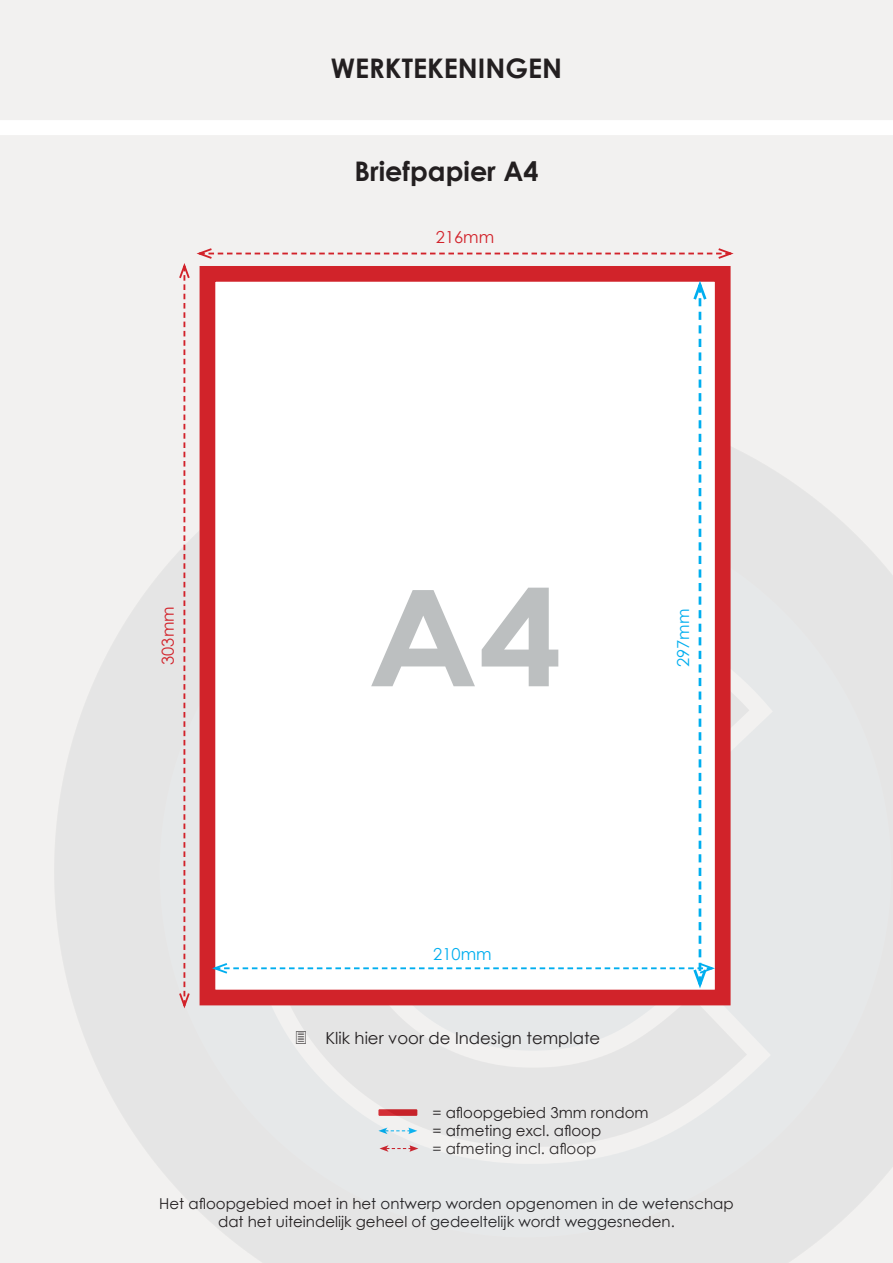
<style>
.page{position:relative;width:893px;height:1263px;background:#f2f1f0}
.page>*{position:absolute;margin:0;border:0;box-sizing:border-box;transform-origin:0 0}
.t1{font:700 133.95px "Century Gothic";color:#bcbfc0;scale:1.12 1}
.t2{font:700 27px "Century Gothic";color:#231f20}
.t3{font:16.5px "Century Gothic";color:#231f20}
.t4{font:16.5px "Century Gothic";color:#d2222a}
.t5{font:16.5px "Century Gothic";color:#00aeef}
.t6{font:15px/18px "Century Gothic";color:#231f20;text-align:center}
</style>
<div class="page">
<div style="left:0;top:120px;width:893px;height:15px;background:#fff"></div>
<img style="left:54px;top:449px;width:839px;height:814px">
<svg style="left:178px;top:248px;width:558px;height:763px"></svg>
<h2 class="t2" style="left:331px;top:47px;width:233px">WERKTEKENINGEN</h2>
<h2 class="t2" style="left:354px;top:151px;width:186px">Briefpapier A4</h2>
<p class="t4" style="left:436px;top:226px;width:60px">216mm</p>
<h1 class="t1" style="left:368px;top:536px;width:176px">A4</h1>
<p class="t4" style="left:156px;top:665px;width:60px;rotate:-90deg">303mm</p>
<p class="t5" style="left:672px;top:667px;width:60px;rotate:-90deg">297mm</p>
<p class="t5" style="left:433px;top:942px;width:60px">210mm</p>
<p class="t3" style="left:295px;top:1026px;width:307px">✓ Klik hier voor de Indesign template</p>
<p class="t6" style="left:432px;top:1103px;width:218px;text-align:left">= afloopgebied 3mm rondom = afmeting excl. afloop<br>= afmeting incl. afloop</p>
<p class="t6" style="left:159px;top:1195px;width:576px">Het afloopgebied moet in het ontwerp worden opgenomen in de wetenschap dat het uiteindelijk geheel of gedeeltelijk wordt weggesneden.</p>
</div>
